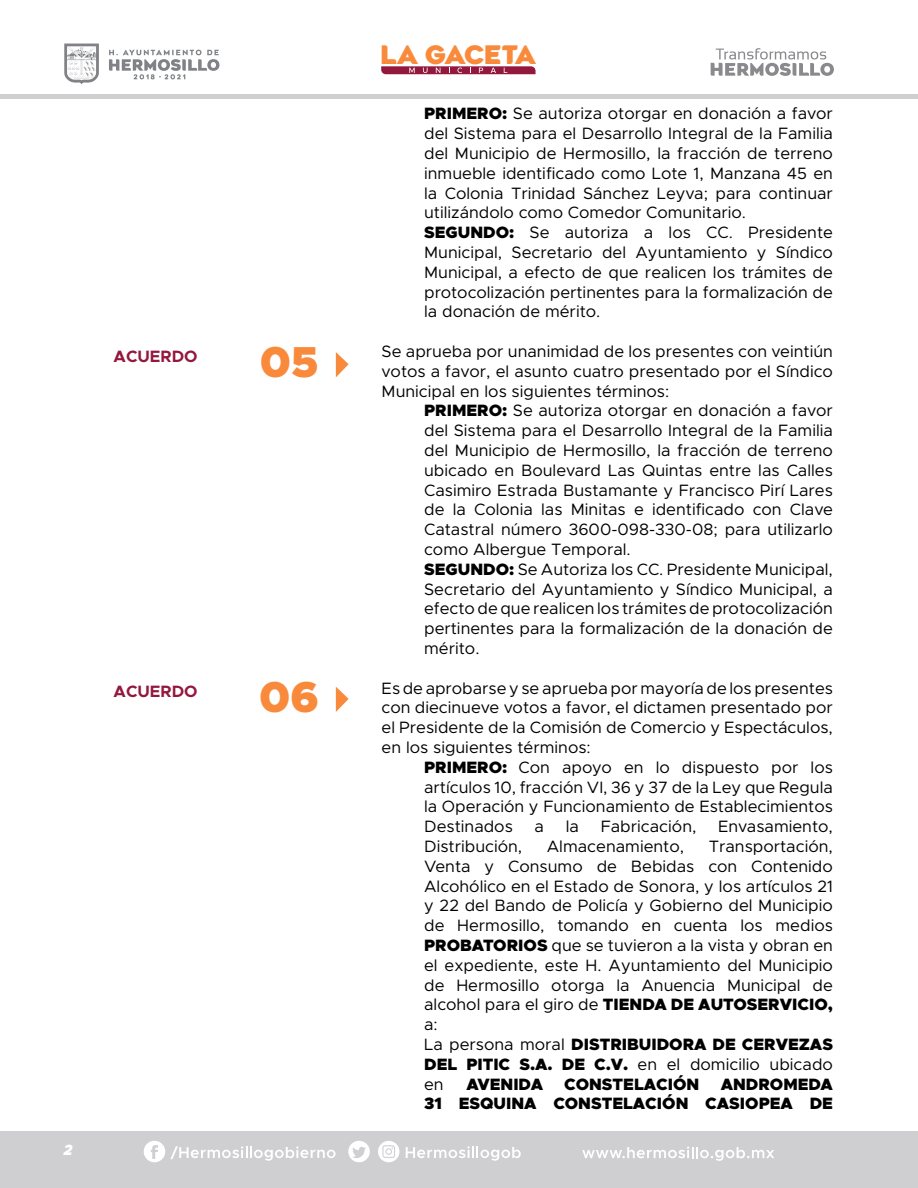
<style>
.page{position:relative;width:918px;height:1188px;background:#fff}
.page>*{position:absolute;margin:0;border:0;box-sizing:border-box;transform-origin:0 0}
.t1{font:900 43.5px "Metropolis";color:#fa8a3b}
.t2{font:900 25.35px "Agenor";letter-spacing:-.025em;color:#fa8a3b}
.t3{font:16.5px/19.8px "Metropolis";color:#000}
.t4{font:900 16.5px/19.8px "Metropolis";color:#000;text-align:right}
.t5{font:700 16.5px "Metropolis";color:#94173e}
.t6{font:italic 900 15px "Metropolis";color:#fff;scale:.94 1}
.s1{font-weight:900}
</style>
<div class="page">
<div style="left:0;top:1132px;width:918px;height:56px;background:#cfcfd1"></div>
<div style="left:0;top:94px;width:918px;height:5px;background:#cfcfd1"></div>
<svg style="left:109px;top:50px;width:110px;height:29px"></svg>
<svg style="left:64px;top:44px;width:35px;height:40px"></svg>
<svg style="left:378px;top:1141px;width:21px;height:21px"></svg>
<svg style="left:348px;top:1141px;width:22px;height:21px"></svg>
<svg style="left:144px;top:1141px;width:192px;height:21px"></svg>
<svg style="left:406px;top:1146px;width:115px;height:15px"></svg>
<svg style="left:582px;top:1147px;width:192px;height:14px"></svg>
<svg style="left:381px;top:66px;width:155px;height:8px"></svg>
<svg style="left:711px;top:48px;width:123px;height:28px"></svg>
<svg style="left:336px;top:352px;width:13px;height:25px"></svg>
<svg style="left:336px;top:687px;width:13px;height:25px"></svg>
<p class="t5" style="left:114px;top:346px;width:86px">ACUERDO</p>
<h1 class="t1" style="left:260px;top:334px;width:60px">05</h1>
<p class="t5" style="left:114px;top:681px;width:86px">ACUERDO</p>
<h1 class="t1" style="left:259px;top:669px;width:61px">06</h1>
<p class="t6" style="left:63px;top:1140px;width:15px">2</p>
<h2 class="t2" style="left:381px;top:38px;width:157px">LA GACETA</h2>
<p class="t3" style="left:424px;top:104px;width:410px"><span class="s1">PRIMERO:</span> Se autoriza otorgar en donación a favor del Sistema para el Desarrollo Integral de la Familia del Municipio de Hermosillo, la fracción de terreno inmueble identificado como Lote 1, Manzana 45 en la Colonia Trinidad Sánchez Leyva; para continuar utilizándolo como Comedor Comunitario.<br><span class="s1">SEGUNDO:</span> Se autoriza a los CC. Presidente Municipal, Secretario del Ayuntamiento y Síndico Municipal, a efecto de que realicen los trámites de protocolización pertinentes para la formalización de la donación de mérito.</p>
<p class="t3" style="left:382px;top:341px;width:453px;text-align:justify">Se aprueba por unanimidad de los presentes con veintiún votos a favor, el asunto cuatro presentado por el Síndico Municipal en los siguientes términos:</p>
<p class="t3" style="left:424px;top:401px;width:410px"><span class="s1">PRIMERO:</span> Se autoriza otorgar en donación a favor del Sistema para el Desarrollo Integral de la Familia del Municipio de Hermosillo, la fracción de terreno ubicado en Boulevard Las Quintas entre las Calles Casimiro Estrada Bustamante y Francisco Pirí Lares de la Colonia las Minitas e identificado con Clave Catastral número 3600-098-330-08; para utilizarlo como Albergue Temporal.<br><span class="s1">SEGUNDO:</span> Se Autoriza los CC. Presidente Municipal, Secretario del Ayuntamiento y Síndico Municipal, a efecto de que realicen los trámites de protocolización pertinentes para la formalización de la donación de mérito.</p>
<p class="t3" style="left:382px;top:678px;width:453px;text-align:justify">Es de aprobarse y se aprueba por mayoría de los presentes con diecinueve votos a favor, el dictamen presentado por el Presidente de la Comisión de Comercio y Espectáculos, en los siguientes términos:</p>
<p class="t3" style="left:424px;top:757px;width:410px;text-align:justify"><span class="s1">PRIMERO:</span> Con apoyo en lo dispuesto por los artículos 10, fracción VI, 36 y 37 de la Ley que Regula la Operación y Funcionamiento de Establecimientos Destinados</p>
<p class="t3" style="left:535px;top:817px;width:11px">a</p>
<p class="t3" style="left:566px;top:817px;width:15px">la</p>
<p class="t3" style="left:601px;top:817px;width:97px">Fabricación,</p>
<p class="t3" style="left:718px;top:817px;width:116px">Envasamiento,</p>
<p class="t3" style="left:424px;top:836px;width:410px;text-indent:285px">Transportación, Venta y Consumo de Bebidas con Contenido Alcohólico en el Estado de Sonora, y los artículos 21 y 22 del Bando de Policía y Gobierno del Municipio de Hermosillo, tomando en cuenta los medios <span class="s1">PROBATORIOS</span> que se tuvieron a la vista y obran en el expediente, este H. Ayuntamiento del Municipio de Hermosillo otorga la Anuencia Municipal de alcohol para el giro de <span class="s1">TIENDA DE AUTOSERVICIO, </span>a:<br>La persona moral <span class="s1">DISTRIBUIDORA DE CERVEZAS DEL PITIC S.A. DE C.V.</span> en el domicilio ubicado en</p>
<p class="t3" style="left:424px;top:836px;width:100px">Distribución,</p>
<p class="t3" style="left:547px;top:836px;width:139px">Almacenamiento,</p>
<p class="t4" style="left:466px;top:1074px;width:78px">AVENIDA</p>
<p class="t4" style="left:564px;top:1074px;width:137px">CONSTELACIÓN</p>
<p class="t4" style="left:424px;top:1074px;width:410px">ANDROMEDA<br>31 ESQUINA CONSTELACIÓN CASIOPEA DE</p>
</div>
